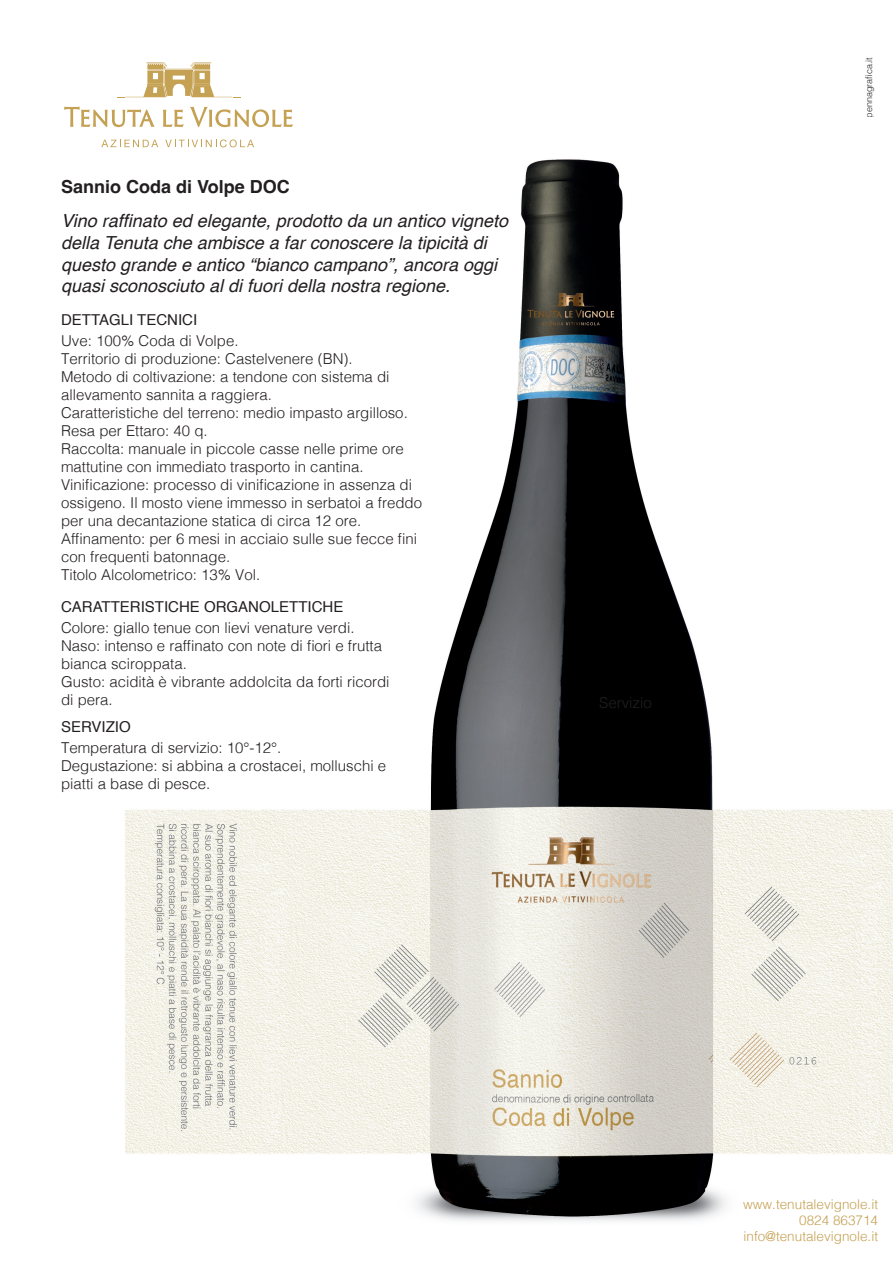
<style>
.page{position:relative;width:893px;height:1263px;background:#fff}
.page>*{position:absolute;margin:0;border:0;box-sizing:border-box;transform-origin:0 0}
.t1{font:italic 18px/21.6px "Helvetica";color:#231f20}
.t2{font:700 18px "Helvetica";color:#231f20}
.t3{font:300 15px/18px "Helvetica";color:#231f20}
.t4{font:15px "Helvetica";color:#231f20}
.t5{font:300 13.5px/16.2px "Helvetica";color:#c5a153;text-align:right}
.t6{font:300 9px "Helvetica";color:#231f20}
</style>
<div class="page">
<img style="left:101px;top:127px;width:792px;height:1094px">
<svg style="left:64px;top:107px;width:91px;height:20px"></svg>
<svg style="left:163px;top:110px;width:21px;height:17px"></svg>
<svg style="left:190px;top:107px;width:103px;height:20px"></svg>
<svg style="left:101px;top:140px;width:57px;height:7px"></svg>
<svg style="left:165px;top:139px;width:89px;height:8px"></svg>
<svg style="left:117px;top:62px;width:124px;height:36px"></svg>
<p class="t2" style="left:61px;top:176px;width:230px">Sannio Coda di Volpe DOC</p>
<p class="t1" style="left:61px;top:211px;width:448px">Vino raffinato ed elegante, prodotto da un antico vigneto della Tenuta che ambisce a far conoscere la tipicità di questo grande e antico “bianco campano”, ancora oggi quasi sconosciuto al di fuori della nostra regione.</p>
<p class="t4" style="left:61px;top:308px;width:138px">DETTAGLI TECNICI</p>
<p class="t3" style="left:61px;top:330px;width:362px">Uve: 100% Coda di Volpe.<br>Territorio di produzione: Castelvenere (BN).<br>Metodo di coltivazione: a tendone con sistema di allevamento sannita a raggiera.<br>Caratteristiche del terreno: medio impasto argilloso.<br>Resa per Ettaro: 40 q.<br>Raccolta: manuale in piccole casse nelle prime ore mattutine con immediato trasporto in cantina.<br>Vinificazione: processo di vinificazione in assenza di ossigeno. Il mosto viene immesso in serbatoi a freddo per una decantazione statica di circa 12 ore.<br>Affinamento: per 6 mesi in acciaio sulle sue fecce fini con frequenti batonnage.<br>Titolo Alcolometrico: 13% Vol.</p>
<p class="t4" style="left:61px;top:595px;width:284px">CARATTERISTICHE ORGANOLETTICHE</p>
<p class="t3" style="left:61px;top:617px;width:330px">Colore: giallo tenue con lievi venature verdi.<br>Naso: intenso e raffinato con note di fiori e frutta bianca sciroppata.<br>Gusto: acidità è vibrante addolcita da forti ricordi di pera.</p>
<p class="t4" style="left:61px;top:715px;width:71px">SERVIZIO</p>
<p class="t3" style="left:61px;top:738px;width:327px">Temperatura di servizio: 10°-12°.<br>Degustazione: si abbina a crostacei, molluschi e piatti a base di pesce.</p>
<p class="t3" style="left:599px;top:693px;width:54px">Servizio</p>
<p class="t6" style="left:861px;top:118px;width:62px;rotate:-90deg">pennagrafica.it</p>
<p class="t5" style="left:743px;top:1195px;width:137px">www.tenutalevignole.it<br>0824 863714 info@tenutalevignole.it</p>
</div>
